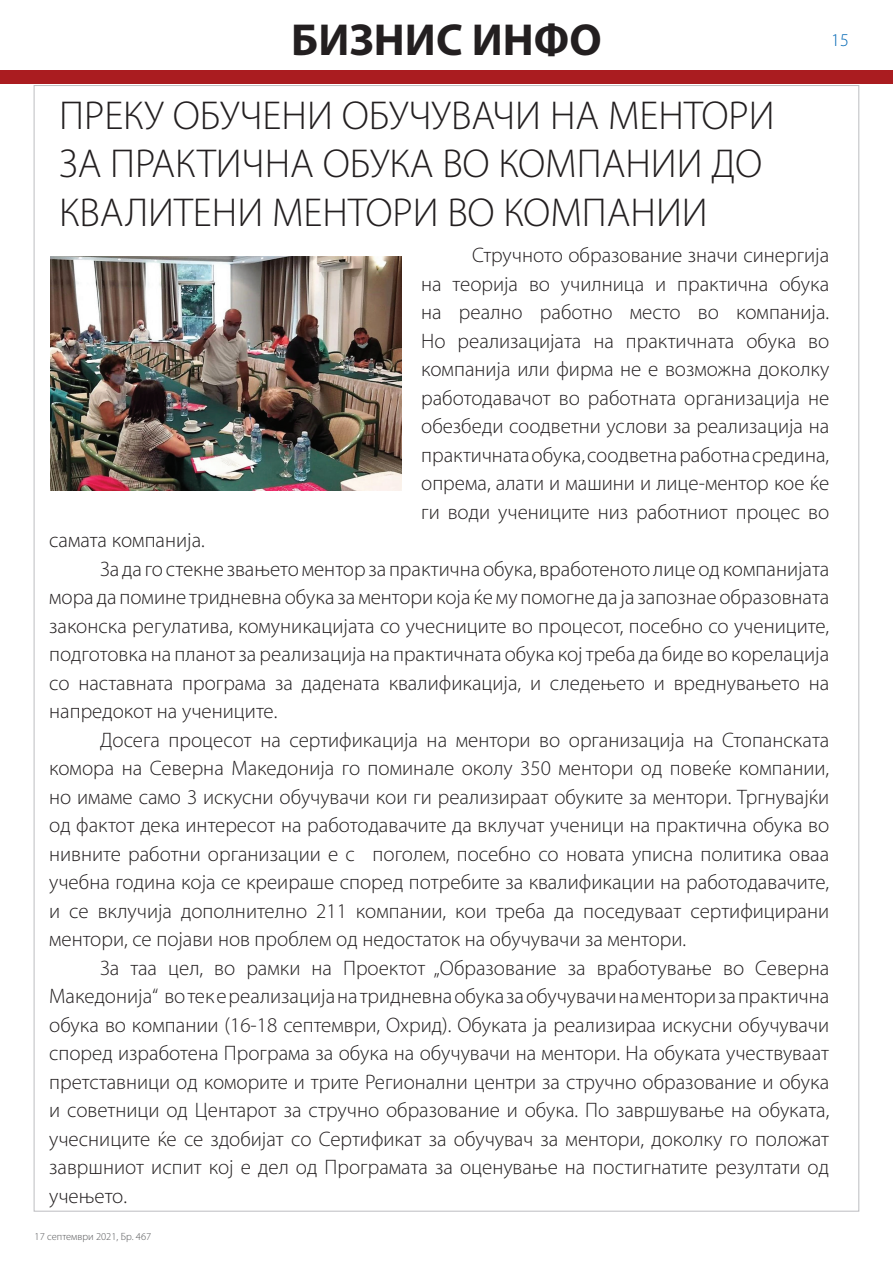
<style>
.page{position:relative;width:893px;height:1263px;background:#fff}
.page>*{position:absolute;margin:0;border:0;box-sizing:border-box;transform-origin:0 0}
.t1{font:700 45px "Myriad Pro";color:#231f20}
.t2{font:300 40.5px/48.6px "Myriad Pro";color:#231f20}
.t3{font:300 21px/28.5px "Myriad Pro";color:#231f20;text-align:justify}
.t4{font:300 18px "Myriad Pro";color:#0167b4}
.t5{font:300 10.5px "Myriad Pro";color:#57585a}
</style>
<div class="page">
<div style="left:0;top:70px;width:893px;height:14px;background:#aa1c20"></div>
<img style="left:50px;top:257px;width:351px;height:233px">
<h1 class="t1" style="left:291px;top:11px;width:312px">БИЗНИС ИНФО</h1>
<h2 class="t2" style="left:59px;top:90px;width:717px">ПРЕКУ ОБУЧЕНИ ОБУЧУВАЧИ НА МЕНТОРИ<br>ЗА ПРАКТИЧНА ОБУКА ВО КОМПАНИИ ДО<br>КВАЛИТЕНИ МЕНТОРИ ВО КОМПАНИИ</h2>
<p class="t4" style="left:831px;top:29px;width:19px">15</p>
<p class="t3" style="left:421px;top:241px;width:410px;text-indent:51px">Стручното образование значи синергија на теорија во училница и практична обука на реално работно место во компанија.<br>Но реализацијата на практичната обука во компанија или фирма не е возможна доколку работодавачот во работната организација не обезбеди соодветни услови за реализација на практичната обука, соодветна работна средина, опрема, алати и машини и лице-ментор кое ќе ги води учениците низ работниот процес во</p>
<p class="t3" style="left:49px;top:526px;width:157px">самата компанија.</p>
<p class="t3" style="left:100px;top:554px;width:731px">За да го стекне звањето ментор за практична обука, вработеното лице од компанијата</p>
<p class="t3" style="left:49px;top:583px;width:782px">мора да помине тридневна обука за ментори која ќе му помогне да ја запознае образовната</p>
<p class="t3" style="left:49px;top:611px;width:782px">законска регулатива, комуникацијата со учесниците во процесот, посебно со учениците,</p>
<p class="t3" style="left:49px;top:640px;width:781px">подготовка на планот за реализација на практичната обука кој треба да биде во корелација</p>
<p class="t3" style="left:49px;top:668px;width:782px">со наставната програма за дадената квалификација, и следењето и вреднувањето на</p>
<p class="t3" style="left:49px;top:697px;width:230px">напредокот на учениците.</p>
<p class="t3" style="left:100px;top:725px;width:730px">Досега процесот на сертификација на ментори во организација на Стопанската</p>
<p class="t3" style="left:49px;top:754px;width:781px">комора на Северна Македонија го поминале околу 350 ментори од повеќе компании,</p>
<p class="t3" style="left:49px;top:782px;width:782px">но имаме само 3 искусни обучувачи кои ги реализираат обуките за ментори. Тргнувајќи</p>
<p class="t3" style="left:49px;top:811px;width:782px">од фактот дека интересот на работодавачите да вклучат ученици на практична обука во</p>
<p class="t3" style="left:49px;top:839px;width:782px">нивните работни организации e сѐ поголем, посебно со новата уписна политика оваа</p>
<p class="t3" style="left:49px;top:868px;width:782px">учебна година која се креираше според потребите за квалификации на работодавачите,</p>
<p class="t3" style="left:49px;top:896px;width:782px">и се вклучија дополнително 211 компании, кои треба да поседуваат сертифицирани</p>
<p class="t3" style="left:49px;top:925px;width:638px">ментори, се појави нов проблем од недостаток на обучувачи за ментори.</p>
<p class="t3" style="left:100px;top:953px;width:731px">За таа цел, во рамки на Проектот „Образование за вработување во Северна</p>
<p class="t3" style="left:49px;top:982px;width:782px">Македонија“ во тек е реализација на тридневна обука за обучувачи на ментори за практична</p>
<p class="t3" style="left:49px;top:1010px;width:781px">обука во компании (16-18 септември, Охрид). Обуката ја реализираа искусни обучувачи</p>
<p class="t3" style="left:49px;top:1039px;width:781px">според изработена Програма за обука на обучувачи на ментори. На обуката учествуваат</p>
<p class="t3" style="left:49px;top:1067px;width:782px">претставници од коморите и трите Регионални центри за стручно образование и обука</p>
<p class="t3" style="left:49px;top:1096px;width:782px">и советници од Центарот за стручно образование и обука. По завршување на обуката,</p>
<p class="t3" style="left:49px;top:1124px;width:782px">учесниците ќе се здобијат со Сертификат за обучувач за ментори, доколку го положат</p>
<p class="t3" style="left:49px;top:1153px;width:781px">завршниот испит кој е дел од Програмата за оценување на постигнатите резултати од</p>
<p class="t3" style="left:49px;top:1181px;width:79px">учењето.</p>
<p class="t5" style="left:35px;top:1230px;width:118px">17 септември 2021, Бр. 467</p>
</div>
